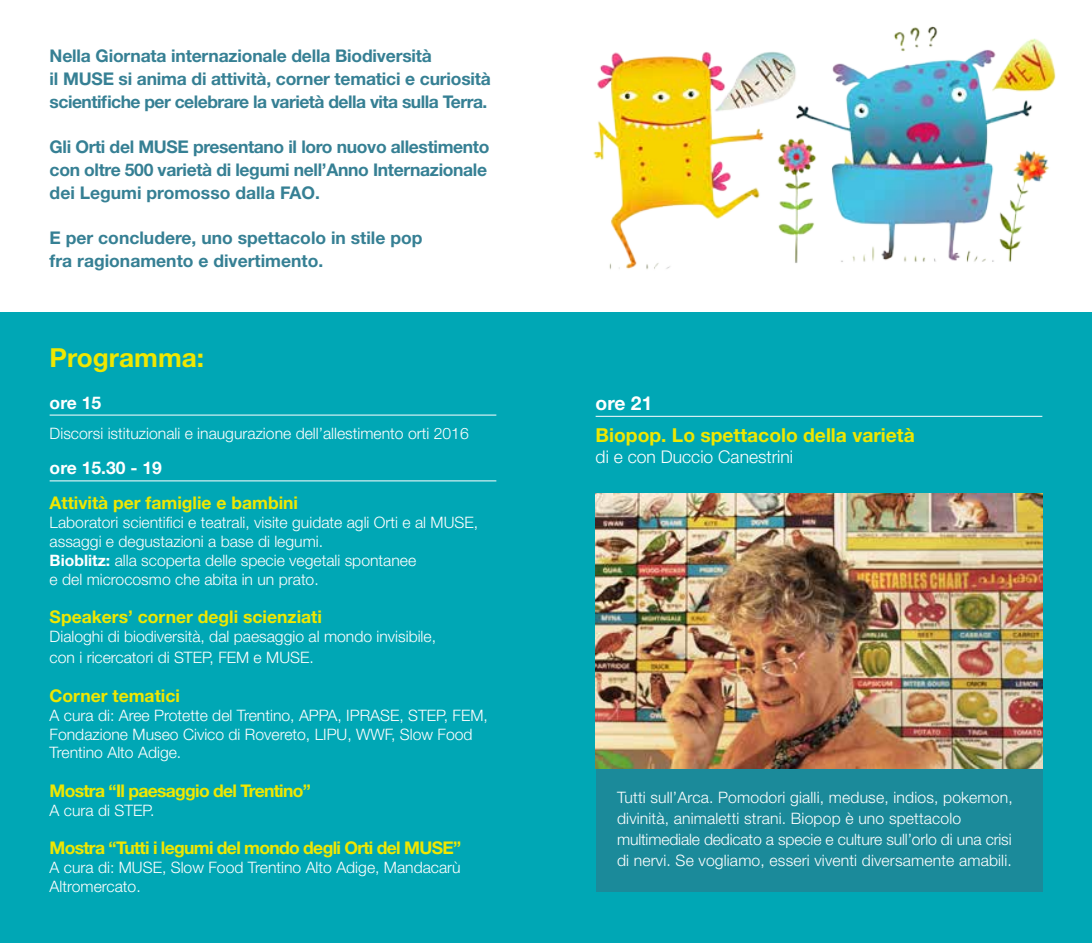
<style>
.page{position:relative;width:1092px;height:943px;background:#fff}
.page>*{position:absolute;margin:0;border:0;box-sizing:border-box;transform-origin:0 0}
.t1{font:700 26.25px "Helvetica Neue LT Std";color:#efe701}
.t2{font:700 19.25px "Helvetica Neue LT Std";color:#efe701}
.t3{font:700 19.25px "Helvetica Neue LT Std";color:#fff}
.t4{font:700 17.5px/22.8px "Helvetica Neue LT Std";letter-spacing:-.01em;color:#368094}
.t5{font:700 17.5px "Helvetica Neue LT Std";letter-spacing:-.04em;color:#efe701}
.t6{font:700 17.5px "Helvetica Neue LT Std";color:#efe701}
.t7{font:300 17.5px "Helvetica Neue LT Std";color:#fff}
.t8{font:700 17.5px "Helvetica Neue LT Std";color:#fff}
.t9{font:300 15.75px/18.9px "Helvetica Neue LT Std";color:#fff}
.s1{font-weight:700}
</style>
<div class="page">
<div style="left:0;top:313px;width:1091px;height:630px;background:#00a7b5"></div>
<div style="left:595px;top:521px;width:447px;height:371px;background:#1b8a9a"></div>
<img style="left:595px;top:494px;width:447px;height:274px">
<img style="left:593px;top:26px;width:463px;height:244px">
<hr style="left:50px;top:415px;width:446px;height:1px;background:#fff">
<hr style="left:50px;top:480px;width:446px;height:1px;background:#fff">
<hr style="left:595px;top:416px;width:447px;height:1px;background:#fff">
<p class="t4" style="left:50px;top:44px;width:443px">Nella Giornata internazionale della Biodiversità<br>il MUSE si anima di attività, corner tematici e curiosità scientifiche per celebrare la varietà della vita sulla Terra.</p>
<p class="t4" style="left:50px;top:135px;width:441px">Gli Orti del MUSE presentano il loro nuovo allestimento con oltre 500 varietà di legumi nell’Anno Internazionale dei Legumi promosso dalla FAO.</p>
<p class="t4" style="left:50px;top:226px;width:374px">E per concludere, uno spettacolo in stile pop fra ragionamento e divertimento.</p>
<h1 class="t1" style="left:50px;top:341px;width:156px">Programma:</h1>
<p class="t8" style="left:50px;top:392px;width:53px">ore 15</p>
<p class="t9" style="left:50px;top:423px;width:420px">Discorsi istituzionali e inaugurazione dell’allestimento orti 2016</p>
<p class="t8" style="left:50px;top:457px;width:114px">ore 15.30 - 19</p>
<p class="t6" style="left:50px;top:492px;width:250px">Attività per famiglie e bambini</p>
<p class="t9" style="left:50px;top:512px;width:430px">Laboratori scientifici e teatrali, visite guidate agli Orti e al MUSE, assaggi e degustazioni a base di legumi.<br><span class="s1">Bioblitz:</span> alla scoperta delle specie vegetali spontanee<br>e del microcosmo che abita in un prato.</p>
<p class="t6" style="left:50px;top:606px;width:274px">Speakers’ corner degli scienziati</p>
<p class="t9" style="left:50px;top:625px;width:388px;line-height:21px">Dialoghi di biodiversità, dal paesaggio al mondo invisibile, con i ricercatori di STEP, FEM e MUSE.</p>
<p class="t6" style="left:50px;top:684px;width:132px">Corner tematici</p>
<p class="t9" style="left:50px;top:705px;width:439px">A cura di: Aree Protette del Trentino, APPA, IPRASE, STEP, FEM,<br>Fondazione Museo Civico di Rovereto, LIPU, WWF, Slow Food<br>Trentino Alto Adige.</p>
<p class="t5" style="left:50px;top:779px;width:263px">Mostra “Il paesaggio del Trentino”</p>
<p class="t9" style="left:50px;top:800px;width:106px">A cura di STEP.</p>
<p class="t5" style="left:50px;top:837px;width:413px">Mostra “Tutti i legumi del mondo degli Orti del MUSE”</p>
<p class="t9" style="left:50px;top:857px;width:412px">A cura di: MUSE, Slow Food Trentino Alto Adige, Mandacarù<br>Altromercato.</p>
<p class="t3" style="left:595px;top:391px;width:58px">ore 21</p>
<p class="t2" style="left:595px;top:423px;width:320px">Biopop. Lo spettacolo della varietà</p>
<p class="t7" style="left:595px;top:446px;width:199px">di e con Duccio Canestrini</p>
<p class="t9" style="left:617px;top:786px;width:397px;line-height:21px">Tutti sull’Arca. Pomodori gialli, meduse, indios, pokemon, divinità, animaletti strani. Biopop è uno spettacolo multimediale dedicato a specie e culture sull’orlo di una crisi di nervi. Se vogliamo, esseri viventi diversamente amabili.</p>
</div>
